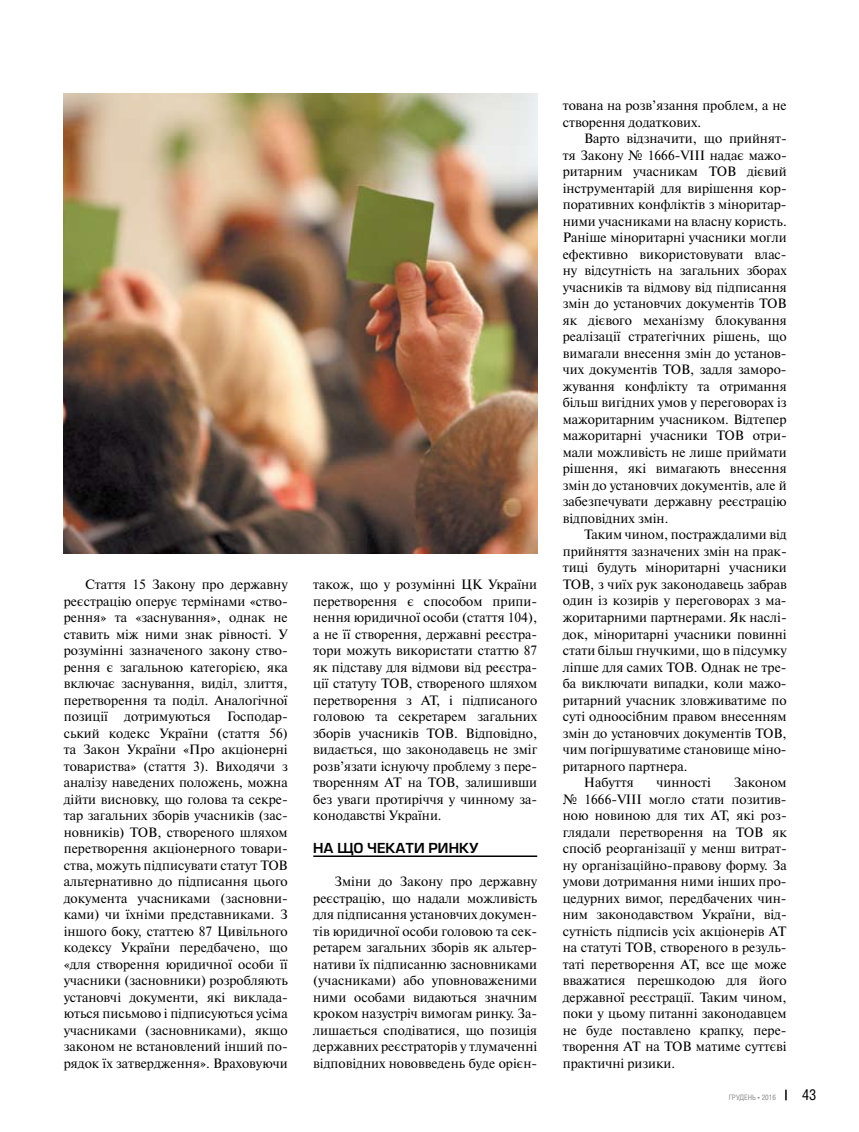
<style>
.page{position:relative;width:859px;height:1132px;background:#fff}
.page>*{position:absolute;margin:0;border:0;box-sizing:border-box;transform-origin:0 0}
.t1{font:15px "Helios Cond";color:#000}
.t2{font:13.5px/16.5px "Newton C";color:#000;text-align:justify}
.t3{font:13.5px "Europe Demi Normal";color:#000}
.t4{font:7.5px "Helios Cond";color:#87888a}
</style>
<div class="page">
<svg style="left:785px;top:1089px;width:2px;height:10px"></svg>
<hr style="left:313px;top:855px;width:224px;height:1px;background:#000">
<img style="left:64px;top:94px;width:473px;height:460px">
<p class="t2" style="left:64px;top:576px;width:225px;text-indent:21px">Стаття 15 Закону про державну реєстрацію оперує термінами «ство&shy;рення» та «заснування», однак не ставить між ними знак рівності. У розумінні зазначеного закону ство&shy;рення є загальною категорією, яка включає заснування, виділ, злиття, перетворення та поділ. Аналогічної позиції дотримуються Господар&shy;ський кодекс України (стаття 56) та Закон України «Про акціонерні товариства» (стаття 3). Виходячи з аналізу наведених положень, можна дійти висновку, що голова та секре&shy;тар загальних зборів учасників (зас&shy;новників) ТОВ, створеного шляхом перетворення акціонерного товари&shy;ства, можуть підписувати статут ТОВ альтернативно до підписання цього документа учасниками (засновни&shy;ками) чи їхніми представниками. З іншого боку, статтею 87 Цивільного кодексу України передбачено, що «для створення юридичної особи її учасники (засновники) розробляють установчі документи, які виклада&shy;ються письмово і підписуються усіма учасниками (засновниками), якщо законом не встановлений інший по&shy;рядок їх затвердження». Враховуючи</p>
<p class="t2" style="left:313px;top:576px;width:225px">також, що у розумінні ЦК України перетворення є способом припи&shy;нення юридичної особи (стаття 104), а не її створення, державні реєстра&shy;тори можуть використати статтю 87 як підставу для відмови від реєстра&shy;ції статуту ТОВ, створеного шляхом перетворення з АТ, і підписаного головою та секретарем загальних зборів учасників ТОВ. Відповідно, видається, що законодавець не зміг розв’язати існуючу проблему з пере&shy;творенням АТ на ТОВ, залишивши без уваги протиріччя у чинному за&shy;конодавстві України.</p>
<p class="t3" style="left:313px;top:840px;width:167px">На що чекати ри нку</p>
<p class="t2" style="left:313px;top:873px;width:225px;text-indent:21px">Зміни до Закону про державну реєстрацію, що надали можливість для підписання установчих докумен&shy;тів юридичної особи головою та сек&shy;ретарем загальних зборів як альтер&shy;нативи їх підписанню засновниками (учасниками) або уповноваженими ними особами видаються значним кроком назустріч вимогам ринку. За&shy;лишається сподіватися, що позиція державних реєстраторів у тлумаченні відповідних нововведень буде орієн-</p>
<p class="t2" style="left:563px;top:97px;width:225px">тована на розв’язання проблем, а не створення додаткових.</p>
<p class="t2" style="left:563px;top:130px;width:225px;text-indent:21px">Варто відзначити, що прийнят&shy;тя Закону № 1666-VIII надає мажо&shy;ритарним учасникам ТОВ дієвий інструментарій для вирішення кор&shy;поративних конфліктів з міноритар&shy;ними учасниками на власну користь.<br>Раніше міноритарні учасники могли ефективно використовувати влас&shy;ну відсутність на загальних зборах учасників та відмову від підписання змін до установчих документів ТОВ як дієвого механізму блокування реалізації стратегічних рішень, що вимагали внесення змін до установ&shy;чих документів ТОВ, задля заморо&shy;жування конфлікту та отримання більш вигідних умов у переговорах із мажоритарним учасником. Відтепер мажоритарні учасники ТОВ отри&shy;мали можливість не лише приймати рішення, які вимагають внесення змін до установчих документів, але й забезпечувати державну реєстрацію відповідних змін.</p>
<p class="t2" style="left:584px;top:526px;width:204px">Таким чином, постраждалими від</p>
<p class="t2" style="left:563px;top:543px;width:225px">прийняття зазначених змін на прак-</p>
<p class="t2" style="left:563px;top:559px;width:225px">тиці будуть міноритарні учасники</p>
<p class="t2" style="left:563px;top:576px;width:225px">ТОВ, з чиїх рук законодавець забрав</p>
<p class="t2" style="left:563px;top:592px;width:225px">один із козирів у переговорах з ма-</p>
<p class="t2" style="left:563px;top:609px;width:225px">жоритарними партнерами. Як наслі-</p>
<p class="t2" style="left:563px;top:625px;width:225px">док, міноритарні учасники повинні</p>
<p class="t2" style="left:563px;top:642px;width:225px">стати більш гнучкими, що в підсумку</p>
<p class="t2" style="left:563px;top:658px;width:225px">ліпше для самих ТОВ. Однак не тре-</p>
<p class="t2" style="left:563px;top:675px;width:225px">ба виключати випадки, коли мажо-</p>
<p class="t2" style="left:563px;top:691px;width:225px">ритарний учасник зловживатиме по</p>
<p class="t2" style="left:563px;top:708px;width:225px">суті одноосібним правом внесенням</p>
<p class="t2" style="left:563px;top:724px;width:225px">змін до установчих документів ТОВ,</p>
<p class="t2" style="left:563px;top:741px;width:225px">чим погіршуватиме становище міно-</p>
<p class="t2" style="left:563px;top:757px;width:126px">ритарного партнера.</p>
<p class="t2" style="left:584px;top:774px;width:51px">Набуття</p>
<p class="t2" style="left:657px;top:774px;width:56px">чинності</p>
<p class="t2" style="left:563px;top:774px;width:225px;text-indent:171px">Законом № 1666-VIII могло стати позитив&shy;ною новиною для тих АТ, які роз&shy;глядали перетворення на ТОВ як спосіб реорганізації у менш витрат&shy;ну організаційно-правову форму. За умови дотримання ними інших про&shy;цедурних вимог, передбачених чин&shy;ним законодавством України, від&shy;сутність підписів усіх акціонерів АТ на статуті ТОВ, створеного в резуль&shy;таті перетворення АТ, все ще може вважатися перешкодою для його державної реєстрації. Таким чином, поки у цьому питанні законодавцем не буде поставлено крапку, пере&shy;творення АТ на ТОВ матиме суттєві практичні ризики.</p>
<p class="t4" style="left:729px;top:1092px;width:49px">ГРУДЕНЬ • 2016</p>
<p class="t1" style="left:802px;top:1085px;width:16px">43</p>
</div>
